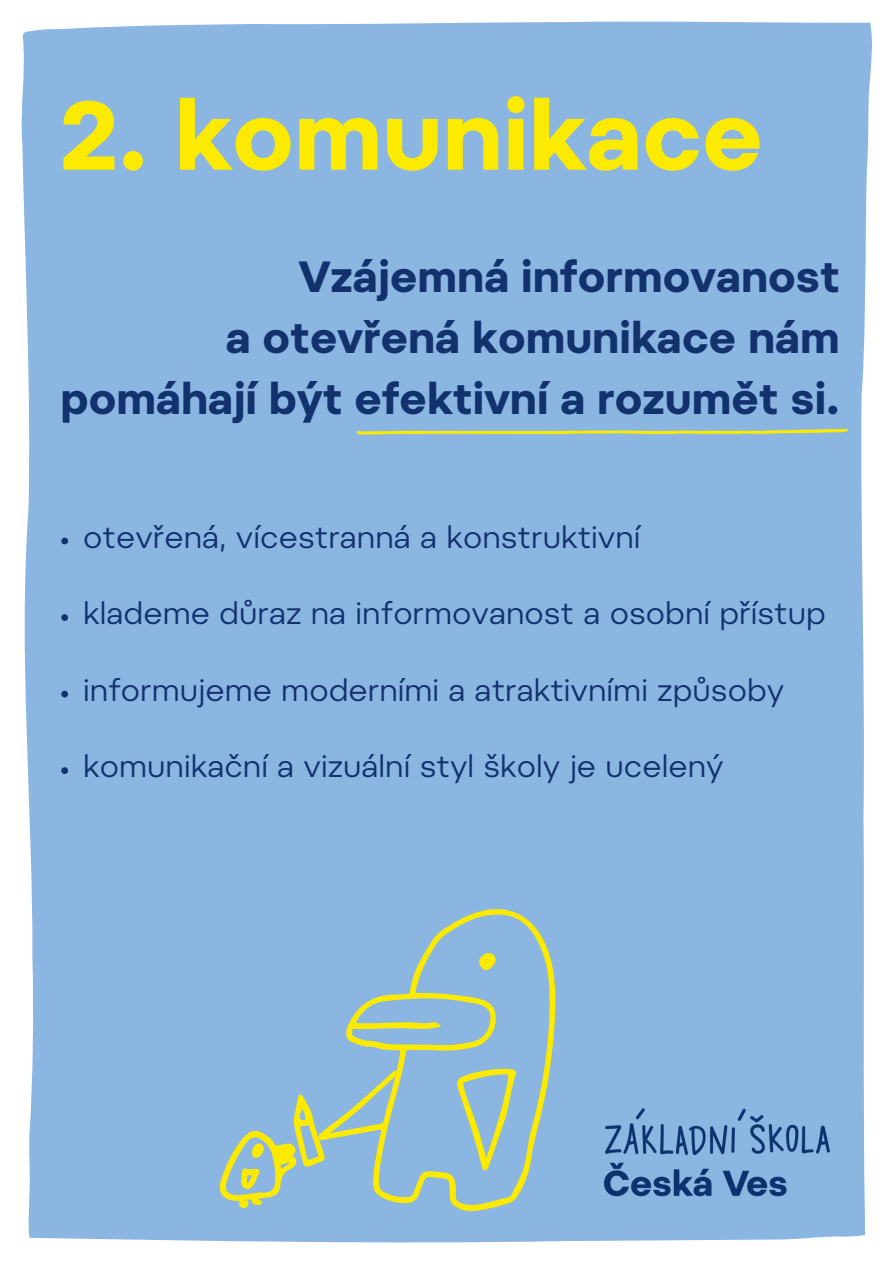
<style>
.page{position:relative;width:894px;height:1264px;background:#fff}
.page>*{position:absolute;margin:0;border:0;box-sizing:border-box;transform-origin:0 0}
.t1{font:700 97.2px "Pepi";color:#fcea00}
.t2{font:700 43.65px/60.8px "Pepi";color:#12326e;text-align:right}
.t3{font:30.75px "Pepi";color:#12326e}
</style>
<div class="page">
<div style="left:21px;top:21px;width:851px;height:1222px;background:#8bb6e2"></div>
<img style="left:579px;top:1096px;width:275px;height:124px">
<svg style="left:61px;top:537px;width:7px;height:7px"></svg>
<svg style="left:61px;top:614px;width:7px;height:7px"></svg>
<svg style="left:61px;top:690px;width:7px;height:7px"></svg>
<svg style="left:61px;top:767px;width:7px;height:7px"></svg>
<svg style="left:355px;top:429px;width:495px;height:5px;background:#cdd45b"></svg>
<svg style="left:318px;top:907px;width:237px;height:303px;background:#98bcc7"></svg>
<svg style="left:455px;top:1068px;width:61px;height:102px;background:#a4c1ae"></svg>
<svg style="left:479px;top:953px;width:16px;height:17px"></svg>
<svg style="left:219px;top:1094px;width:106px;height:114px;background:#a6c2a9"></svg>
<p class="t1" style="left:60px;top:98px;width:704px">2. komunikace</p>
<p class="t2" style="left:60px;top:251px;width:780px">Vzájemná informovanost<br>a otevřená komunikace nám pomáhají být efektivní a rozumět si.</p>
<h1 class="t3" style="left:83px;top:525px;width:558px">otevřená, vícestranná a konstruktivní</h1>
<h2 class="t3" style="left:83px;top:601px;width:744px">klademe důraz na informovanost a osobní přístup</h2>
<p class="t3" style="left:83px;top:678px;width:702px">informujeme moderními a atraktivními způsoby</p>
<p class="t3" style="left:83px;top:754px;width:641px">komunikační a vizuální styl školy je ucelený</p>
</div>
